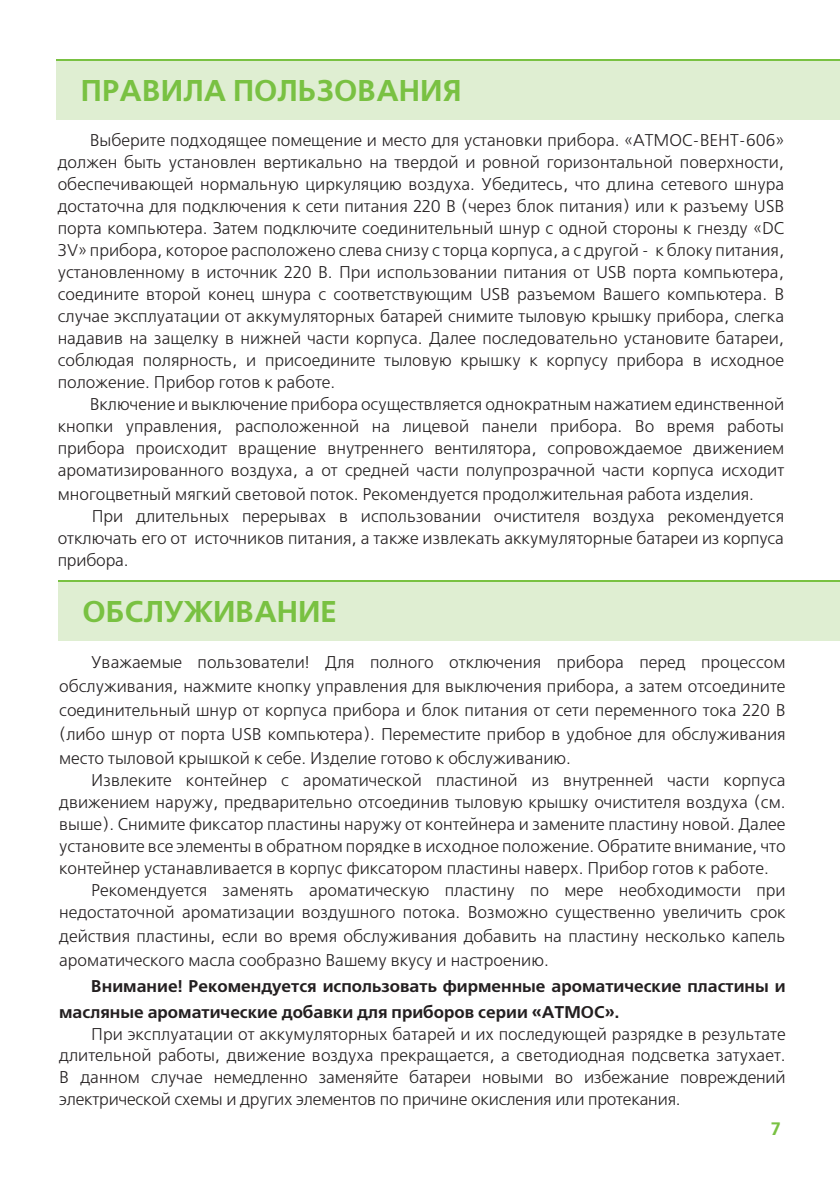
<style>
.page{position:relative;width:840px;height:1191px;background:#fff}
.page>*{position:absolute;margin:0;border:0;box-sizing:border-box;transform-origin:0 0}
.t1{font:700 30px "Free Set C";color:#79c142}
.t2{font:700 18px "Free Set C";color:#79c142}
.t3{font:17px/22px "Free Set C";color:#231f20;text-align:justify}
.t4{font:700 17px/26px "Free Set C";color:#231f20}
</style>
<div class="page">
<div style="left:57px;top:59px;width:782px;height:61px;background:#dfeed2"></div>
<hr style="left:57px;top:59px;width:782px;height:2px;background:#79c142">
<div style="left:58px;top:580px;width:781px;height:60px;background:#dfeed2"></div>
<hr style="left:58px;top:580px;width:781px;height:1px;background:#79c142">
<p class="t1" style="left:81px;top:74px;width:382px">ПРАВИЛА ПОЛЬЗОВАНИЯ</p>
<p class="t3" style="left:58px;top:129px;width:727px;text-indent:32px">Выберите подходящее помещение и место для установки прибора. «АТМОС-ВЕНТ-606» должен быть установлен вертикально на твердой и ровной горизонтальной поверхности, обеспечивающей нормальную циркуляцию воздуха. Убедитесь, что длина сетевого шнура достаточна для подключения к сети питания 220 В (через блок питания) или к разъему USB порта компьютера. Затем подключите соединительный шнур с одной стороны к гнезду «DC 3V» прибора, которое расположено слева снизу с торца корпуса, а с другой - к блоку питания, установленному в источник 220 В. При использовании питания от USB порта компьютера, соедините второй конец шнура с соответствующим USB разъемом Вашего компьютера. В случае эксплуатации от аккумуляторных батарей снимите тыловую крышку прибора, слегка надавив на защелку в нижней части корпуса. Далее последовательно установите батареи, соблюдая полярность, и присоедините тыловую крышку к корпусу прибора в исходное положение. Прибор готов к работе.</p>
<p class="t3" style="left:58px;top:393px;width:727px;text-indent:32px">Включение и выключение прибора осуществляется однократным нажатием единственной кнопки управления, расположенной на лицевой панели прибора. Во время работы прибора происходит вращение внутреннего вентилятора, сопровождаемое движением ароматизированного воздуха, а от средней части полупрозрачной части корпуса исходит</p>
<p class="t3" style="left:58px;top:483px;width:697px">многоцветный мягкий световой поток. Рекомендуется продолжительная работа изделия.</p>
<p class="t3" style="left:58px;top:505px;width:727px;text-indent:34px">При длительных перерывах в использовании очистителя воздуха рекомендуется отключать его от источников питания, а также извлекать аккумуляторные батареи из корпуса прибора.</p>
<p class="t1" style="left:82px;top:594px;width:256px">ОБСЛУЖИВАНИЕ</p>
<p class="t3" style="left:59px;top:651px;width:727px;line-height:24px;text-indent:32px">Уважаемые пользователи! Для полного отключения прибора перед процессом обслуживания, нажмите кнопку управления для выключения прибора, а затем отсоедините соединительный шнур от корпуса прибора и блок питания от сети переменного тока 220 В (либо шнур от порта USB компьютера). Переместите прибор в удобное для обслуживания место тыловой крышкой к себе. Изделие готово к обслуживанию.</p>
<p class="t3" style="left:59px;top:770px;width:727px;text-indent:32px">Извлеките контейнер с ароматической пластиной из внутренней части корпуса движением наружу, предварительно отсоединив тыловую крышку очистителя воздуха (см. выше). Снимите фиксатор пластины наружу от контейнера и замените пластину новой. Далее установите все элементы в обратном порядке в исходное положение. Обратите внимание, что контейнер устанавливается в корпус фиксатором пластины наверх. Прибор готов к работе.</p>
<p class="t3" style="left:59px;top:880px;width:727px;text-align:right">Рекомендуется заменять ароматическую пластину по мере необходимости при недостаточной ароматизации воздушного потока. Возможно существенно увеличить срок</p>
<p class="t3" style="left:59px;top:925px;width:727px;line-height:24px">действия пластины, если во время обслуживания добавить на пластину несколько капель ароматического масла сообразно Вашему вкусу и настроению.</p>
<p class="t4" style="left:59px;top:974px;width:727px;text-indent:32px">Внимание! Рекомендуется использовать фирменные ароматические пластины и масляные ароматические добавки для приборов серии «АТМОС».</p>
<p class="t3" style="left:59px;top:1023px;width:727px;text-indent:32px">При эксплуатации от аккумуляторных батарей и их последующей разрядке в результате длительной работы, движение воздуха прекращается, а светодиодная подсветка затухает.<br>В данном случае немедленно заменяйте батареи новыми во избежание повреждений электрической схемы и других элементов по причине окисления или протекания.</p>
<p class="t2" style="left:770px;top:1118px;width:11px">7</p>
</div>
